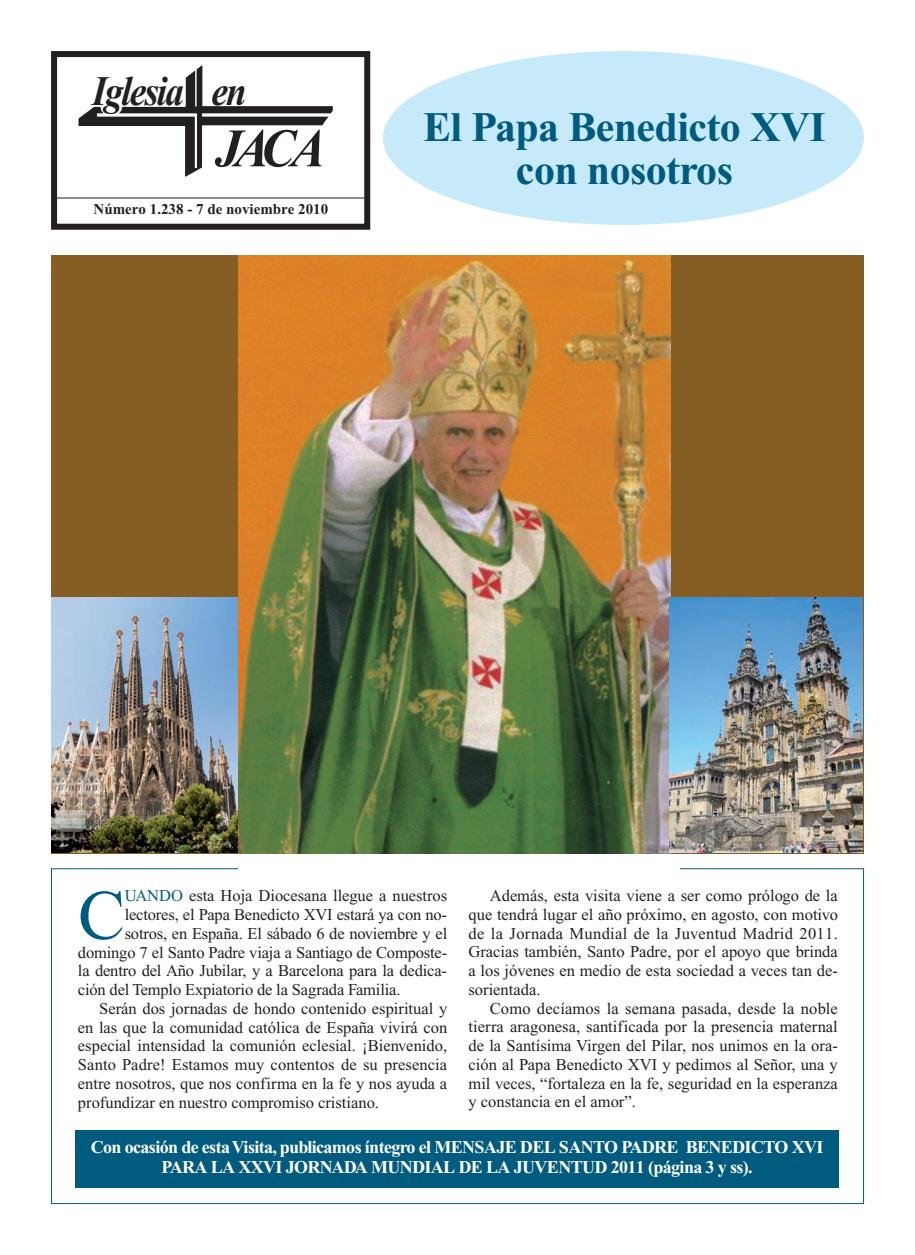
<style>
.page{position:relative;width:915px;height:1255px;background:#fff}
.page>*{position:absolute;margin:0;border:0;box-sizing:border-box;transform-origin:0 0}
.t1{font:70.5px "Times New Roman";color:#005b7f}
.t2{font:italic 700 54px "Times New Roman";color:#231f20;scale:.95 1}
.t3{font:700 42px/43.5px "Times New Roman";letter-spacing:-.015em;color:#005b7f;text-align:center}
.t4{font:italic 700 42px "Times New Roman";letter-spacing:-.05em;color:#231f20;scale:.88 1}
.t5{font:700 18px/19.5px "Times New Roman";letter-spacing:-.035em;color:#fff;text-align:center}
.t6{font:16.5px "Times New Roman";color:#231f20}
.t7{font:16.5px "Times New Roman";letter-spacing:.02em;color:#231f20}
.t8{font:700 15px "Times New Roman";color:#231f20}
.s1{color:#005b7f}
</style>
<div class="page">
<img style="left:78px;top:65px;width:255px;height:112px">
<div style="left:51px;top:51px;width:319px;height:179px;border:6px solid #231f20"></div>
<hr style="left:51px;top:198px;width:316px;height:1px;background:#231f20">
<div style="left:51px;top:255px;width:812px;height:598px;background:#865d23"></div>
<div style="left:383px;top:51px;width:480px;height:174px;background:#c6eafa;border-radius:50%"></div>
<div style="left:75px;top:1130px;width:763px;height:57px;background:#005b7f"></div>
<img style="left:238px;top:255px;width:432px;height:598px">
<img style="left:51px;top:597px;width:186px;height:255px">
<img style="left:669px;top:597px;width:192px;height:255px">
<p class="t4" style="left:92px;top:76px;width:177px">Iglesia en</p>
<p class="t2" style="left:215px;top:130px;width:117px">JACA</p>
<p class="t8" style="left:94px;top:204px;width:236px">Número 1.238 - 7 de noviembre 2010</p>
<p class="t3" style="left:423px;top:110px;width:404px">El Papa Benedicto XVI con nosotros</p>
<p class="t6" style="left:489px;top:889px;width:349px">Además, esta visita viene a ser como prólogo de la</p>
<p class="t6" style="left:468px;top:908px;width:371px">que tendrá lugar el año próximo, en agosto, con motivo</p>
<p class="t7" style="left:468px;top:927px;width:371px">de la Jornada Mundial de la Juventud Madrid 2011.</p>
<p class="t6" style="left:468px;top:946px;width:370px">Gracias también, Santo Padre, por el apoyo que brinda</p>
<p class="t6" style="left:468px;top:964px;width:371px">a los jóvenes en medio de esta sociedad a veces tan de-</p>
<p class="t6" style="left:468px;top:983px;width:73px">sorientada.</p>
<p class="t6" style="left:489px;top:1002px;width:349px">Como decíamos la semana pasada, desde la noble</p>
<p class="t6" style="left:468px;top:1020px;width:370px">tierra aragonesa, santificada por la presencia maternal</p>
<p class="t6" style="left:468px;top:1039px;width:371px">de la Santísima Virgen del Pilar, nos unimos en la ora-</p>
<p class="t6" style="left:468px;top:1058px;width:371px">ción al Papa Benedicto XVI y pedimos al Señor, una y</p>
<p class="t6" style="left:468px;top:1077px;width:371px">mil veces, “fortaleza en la fe, seguridad en la esperanza</p>
<p class="t6" style="left:468px;top:1095px;width:169px">y constancia en el amor”.</p>
<p class="t5" style="left:91px;top:1139px;width:733px">Con ocasión de esta Visita, publicamos íntegro el MENSAJE DEL SANTO PADRE BENEDICTO XVI<br>PARA LA XXVI JORNADA MUNDIAL DE LA JUVENTUD 2011 (página 3 y ss).</p>
<p class="t1" style="left:78px;top:889px;width:49px">C</p>
<p class="t6" style="left:125px;top:889px;width:324px"><span class="s1">UANDO</span> esta Hoja Diocesana llegue a nuestros</p>
<p class="t6" style="left:125px;top:908px;width:324px">lectores, el Papa Benedicto XVI estará ya con no-</p>
<p class="t6" style="left:125px;top:927px;width:324px">sotros, en España. El sábado 6 de noviembre y el</p>
<p class="t6" style="left:78px;top:946px;width:370px">domingo 7 el Santo Padre viaja a Santiago de Composte-</p>
<p class="t6" style="left:78px;top:964px;width:370px">la dentro del Año Jubilar, y a Barcelona para la dedica-</p>
<p class="t6" style="left:78px;top:983px;width:324px">ción del Templo Expiatorio de la Sagrada Familia.</p>
<p class="t6" style="left:99px;top:1002px;width:349px">Serán dos jornadas de hondo contenido espiritual y</p>
<p class="t6" style="left:78px;top:1021px;width:371px">en las que la comunidad católica de España vivirá con</p>
<p class="t6" style="left:78px;top:1039px;width:370px">especial intensidad la comunión eclesial. ¡Bienvenido,</p>
<p class="t6" style="left:78px;top:1058px;width:370px">Santo Padre! Estamos muy contentos de su presencia</p>
<p class="t6" style="left:78px;top:1077px;width:370px">entre nosotros, que nos confirma en la fe y nos ayuda a</p>
<p class="t6" style="left:78px;top:1096px;width:302px">profundizar en nuestro compromiso cristiano.</p>
</div>
